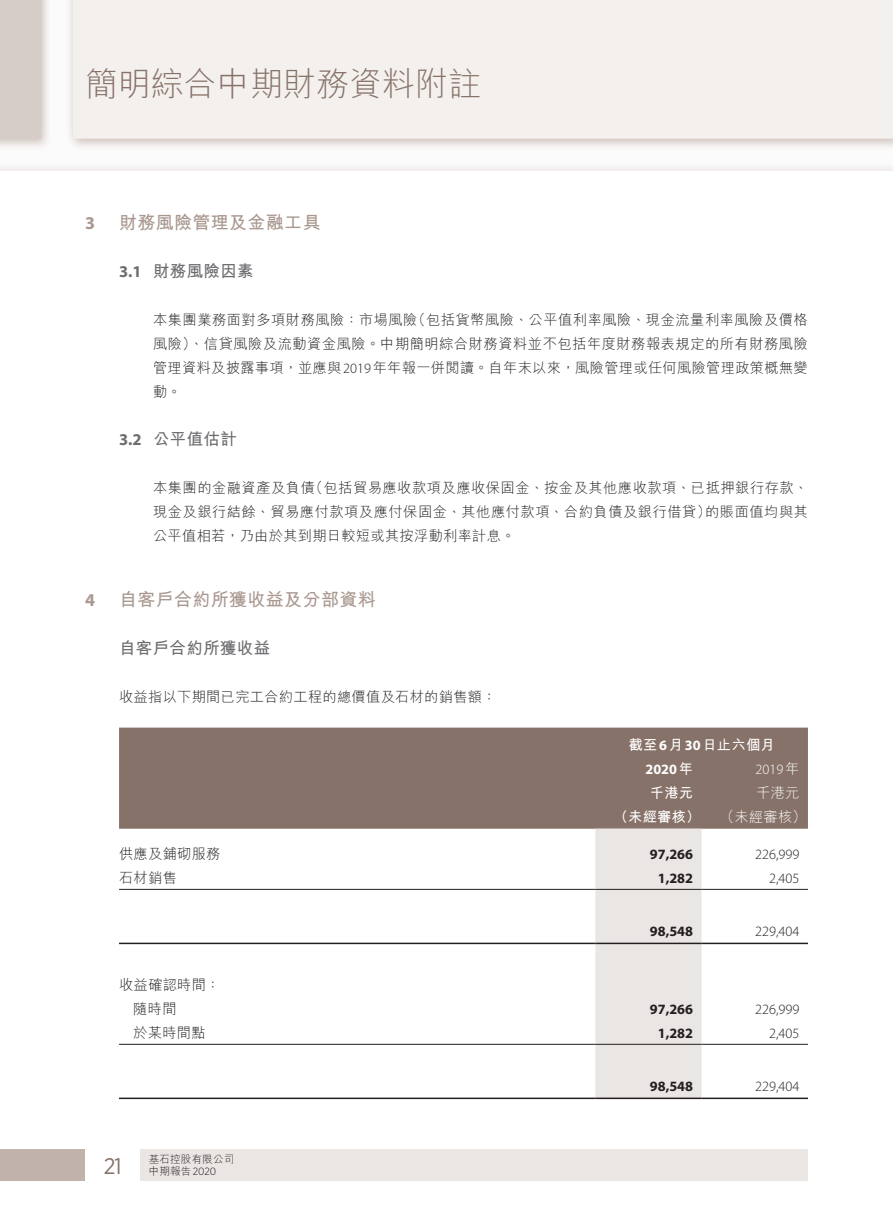
<style>
.page{position:relative;width:893px;height:1212px;background:#fff}
.page>*{position:absolute;margin:0;border:0;box-sizing:border-box;transform-origin:0 0}
.t1{font:300 33px "M Hei HK";color:#877269}
.t2{font:22.5px "Gotham Narrow";color:#877269}
._01_H1{font:700 18px "M Hei HK";letter-spacing:.02em;color:#a9988f}
._01_H1-2{font:700 18px "Myriad Pro";color:#a9988f}
._02_H2{font:700 16.5px "M Hei HK";letter-spacing:.02em;color:#6c6d70}
._02_H2-2{font:700 16.5px "Myriad Pro";color:#6c6d70}
._00_txt{font:300 14.25px/24px "M Hei HK";letter-spacing:.035em;color:#231f20}
._50_Table_txt{font:300 14.25px "Myriad Pro";color:#231f20}
._50_Table_txt-2{font:700 14.25px "Myriad Pro";color:#231f20}
._50_Table_txt-3{font:300 14.25px "M Hei HK";letter-spacing:.02em;color:#231f20}
._50_Table_txt-4{font:700 14.25px "M Hei HK";letter-spacing:.02em;color:#fff}
._50_Table_txt-5{font:300 14.25px "M Hei HK";letter-spacing:.02em;color:#fff}
._50_Table_txt-6{font:300 14.25px "Myriad Pro";color:#fff}
._50_Table_txt-7{font:700 14.25px "Myriad Pro";color:#fff}
.t3{font:300 10.5px "M Hei HK";letter-spacing:.02em;color:#231f20}
.s1{font-family:"Myriad Pro"}
.s2{font-family:"M Hei HK"}
.s3{font-family:"Gotham Narrow"}
</style>
<div class="page">
<div style="left:140px;top:1149px;width:668px;height:32px;background:#eae6e3"></div>
<div style="left:0;top:1149px;width:85px;height:32px;background:#c1b3ac"></div>
<div style="left:119px;top:727px;width:689px;height:102px;background:#877269"></div>
<div style="left:595px;top:829px;width:107px;height:268px;background:#eae6e3"></div>
<hr style="left:119px;top:889px;width:476px;height:1px;background:#231f20">
<hr style="left:595px;top:889px;width:107px;height:1px;background:#231f20">
<hr style="left:702px;top:889px;width:106px;height:1px;background:#231f20">
<hr style="left:119px;top:942px;width:476px;height:2px;background:#231f20">
<hr style="left:595px;top:942px;width:107px;height:2px;background:#231f20">
<hr style="left:702px;top:942px;width:106px;height:2px;background:#231f20">
<hr style="left:119px;top:1044px;width:476px;height:1px;background:#231f20">
<hr style="left:595px;top:1044px;width:107px;height:1px;background:#231f20">
<hr style="left:702px;top:1044px;width:106px;height:1px;background:#231f20">
<hr style="left:119px;top:1097px;width:476px;height:2px;background:#231f20">
<hr style="left:595px;top:1097px;width:107px;height:2px;background:#231f20">
<hr style="left:702px;top:1097px;width:106px;height:2px;background:#231f20">
<h1 class="t1" style="left:85px;top:67px;width:397px">簡明綜合中期財務資料附註</h1>
<p class="_01_H1-2" style="left:85px;top:211px;width:11px">3</p>
<p class="_01_H1-2" style="left:85px;top:588px;width:11px">4</p>
<p class="_01_H1" style="left:119px;top:209px;width:203px">財務風險管理及金融工具</p>
<p class="_02_H2-2" style="left:119px;top:260px;width:24px">3.1</p>
<p class="_02_H2" style="left:153px;top:259px;width:102px">財務風險因素</p>
<p class="_02_H2-2" style="left:119px;top:428px;width:24px">3.2</p>
<p class="_00_txt" style="left:412px;top:307px;width:398px">（包括貨幣風險、公平值利率風險、現金流量利率風險及價格</p>
<p class="_00_txt" style="left:153px;top:307px;width:656px">本集團業務面對多項財務風險：市場風險<br>風險）、信貸風險及流動資金風險。中期簡明綜合財務資料並不包括年度財務報表規定的所有財務風險管理資料及披露事項，並應與<span class="s1">2019</span>年年報一併閱讀。自年末以來，風險管理或任何風險管理政策概無變動。</p>
<p class="_02_H2" style="left:153px;top:427px;width:85px">公平值估計</p>
<p class="_00_txt" style="left:309px;top:475px;width:501px">（包括貿易應收款項及應收保固金、按金及其他應收款項、已抵押銀行存款、</p>
<p class="_00_txt" style="left:153px;top:475px;width:163px">本集團的金融資產及負債</p>
<p class="_00_txt" style="left:153px;top:499px;width:559px">現金及銀行結餘、貿易應付款項及應付保固金、其他應付款項、合約負債及銀行借貸）公平值相若，乃由於其到期日較短或其按浮動利率計息。</p>
<p class="_00_txt" style="left:705px;top:499px;width:104px">的賬面值均與其</p>
<p class="_01_H1" style="left:119px;top:586px;width:258px">自客戶合約所獲收益及分部資料</p>
<p class="_02_H2" style="left:119px;top:636px;width:153px">自客戶合約所獲收益</p>
<p class="_00_txt" style="left:119px;top:684px;width:379px">收益指以下期間已完工合約工程的總價值及石材的銷售額：</p>
<p class="_50_Table_txt-3" style="left:119px;top:847px;width:103px">供應及鋪砌服務</p>
<p class="_50_Table_txt-3" style="left:119px;top:871px;width:59px">石材銷售</p>
<p class="_50_Table_txt-3" style="left:119px;top:978px;width:103px">收益確認時間：</p>
<p class="_50_Table_txt-3" style="left:133px;top:1002px;width:45px">隨時間</p>
<p class="_50_Table_txt-3" style="left:133px;top:1026px;width:74px">於某時間點</p>
<p class="_50_Table_txt-4" style="left:628px;top:734px;width:148px">截至<span class="s1">6</span>月<span class="s1">30</span>日止六個月</p>
<p class="_50_Table_txt-6" style="left:756px;top:760px;width:45px">2019 <span class="s2">年</span></p>
<p class="_50_Table_txt-7" style="left:645px;top:760px;width:49px">2020<span class="s2">年</span></p>
<p class="_50_Table_txt-4" style="left:650px;top:782px;width:45px">千港元</p>
<p class="_50_Table_txt-5" style="left:756px;top:785px;width:45px">千港元</p>
<p class="_50_Table_txt-4" style="left:614px;top:806px;width:88px">（未經審核）</p>
<p class="_50_Table_txt-5" style="left:720px;top:809px;width:88px">（未經審核(</p>
<p class="_50_Table_txt-2" style="left:650px;top:845px;width:45px">97,266</p>
<p class="_50_Table_txt" style="left:755px;top:846px;width:46px">226,999</p>
<p class="_50_Table_txt-2" style="left:658px;top:869px;width:37px">1,282</p>
<p class="_50_Table_txt" style="left:769px;top:870px;width:32px">2,405</p>
<p class="_50_Table_txt-2" style="left:650px;top:922px;width:45px">98,548</p>
<p class="_50_Table_txt" style="left:755px;top:922px;width:46px">229,404</p>
<p class="_50_Table_txt-2" style="left:650px;top:1000px;width:45px">97,266</p>
<p class="_50_Table_txt" style="left:755px;top:1001px;width:46px">226,999</p>
<p class="_50_Table_txt-2" style="left:658px;top:1024px;width:37px">1,282</p>
<p class="_50_Table_txt" style="left:769px;top:1025px;width:32px">2,405</p>
<p class="_50_Table_txt-2" style="left:650px;top:1077px;width:45px">98,548</p>
<p class="_50_Table_txt" style="left:755px;top:1077px;width:46px">229,404</p>
<p class="t3" style="left:149px;top:1154px;width:87px">基石控股有限公司</p>
<h2 class="t2" style="left:104px;top:1152px;width:19px">21</h2>
<p class="t3" style="left:149px;top:1166px;width:69px">中期報告<span class="s3">2020</span></p>
</div>
